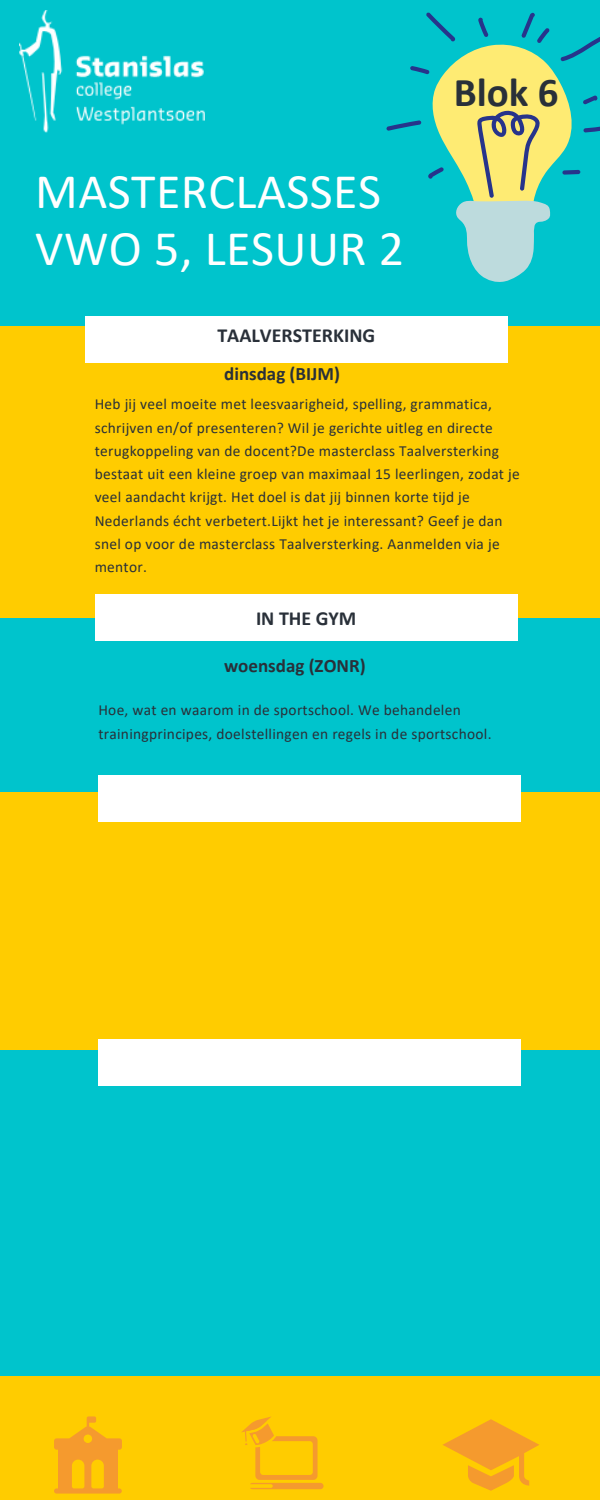
<style>
.page{position:relative;width:600px;height:1500px;background:#00c4cc}
.page>*{position:absolute;margin:0;border:0;box-sizing:border-box;transform-origin:0 0}
.t1{font:50px/57px "Calibri";letter-spacing:.01em;color:#fff}
.t2{font:700 41px "Calibri";color:#293039}
.t3{font:700 20px "Calibri";color:#293039}
.t4{font:700 19px "Calibri";color:#293039}
.t5{font:15.4px/23.2px "Calibri";letter-spacing:.02em;color:#293039}
</style>
<div class="page">
<div style="left:0;top:326px;width:600px;height:292px;background:#fc0"></div>
<div style="left:0;top:1376px;width:600px;height:124px;background:#fc0"></div>
<img style="left:19px;top:11px;width:186px;height:121px">
<svg style="left:386px;top:12px;width:214px;height:270px"></svg>
<svg style="left:241px;top:1416px;width:83px;height:73px"></svg>
<svg style="left:443px;top:1419px;width:96px;height:72px"></svg>
<svg style="left:54px;top:1416px;width:68px;height:78px"></svg>
<div style="left:85px;top:316px;width:423px;height:47px;background:#fff"></div>
<div style="left:95px;top:594px;width:423px;height:47px;background:#fff"></div>
<div style="left:0;top:792px;width:600px;height:258px;background:#fc0"></div>
<div style="left:98px;top:775px;width:423px;height:46px;background:#fff"></div>
<div style="left:98px;top:1039px;width:423px;height:46px;background:#fff"></div>
<h1 class="t1" style="left:35px;top:167px;width:370px">MASTERCLASSES<br>VWO 5, LESUUR 2</h1>
<h4 class="t2" style="left:454px;top:75px;width:106px">Blok 6</h4>
<h5 class="t3" style="left:217px;top:327px;width:159px">TAALVERSTERKING</h5>
<p class="t4" style="left:224px;top:366px;width:117px">dinsdag (BIJM)</p>
<h4 class="t5" style="left:95px;top:394px;width:427px">Heb jij veel moeite met leesvaarigheid, spelling, grammatica, schrijven en/of presenteren? Wil je gerichte uitleg en directe terugkoppeling van de docent?De masterclass Taalversterking bestaat uit een kleine groep van maximaal 15 leerlingen, zodat je veel aandacht krijgt. Het doel is dat jij binnen korte tijd je Nederlands écht verbetert.Lijkt het je interessant? Geef je dan snel op voor de masterclass Taalversterking. Aanmelden via je mentor.</h4>
<h2 class="t3" style="left:256px;top:610px;width:102px">IN THE GYM</h2>
<h5 class="t4" style="left:224px;top:658px;width:143px">woensdag (ZONR)</h5>
<p class="t5" style="left:98px;top:700px;width:395px">Hoe, wat en waarom in de sportschool. We behandelen trainingprincipes, doelstellingen en regels in de sportschool.</p>
</div>
